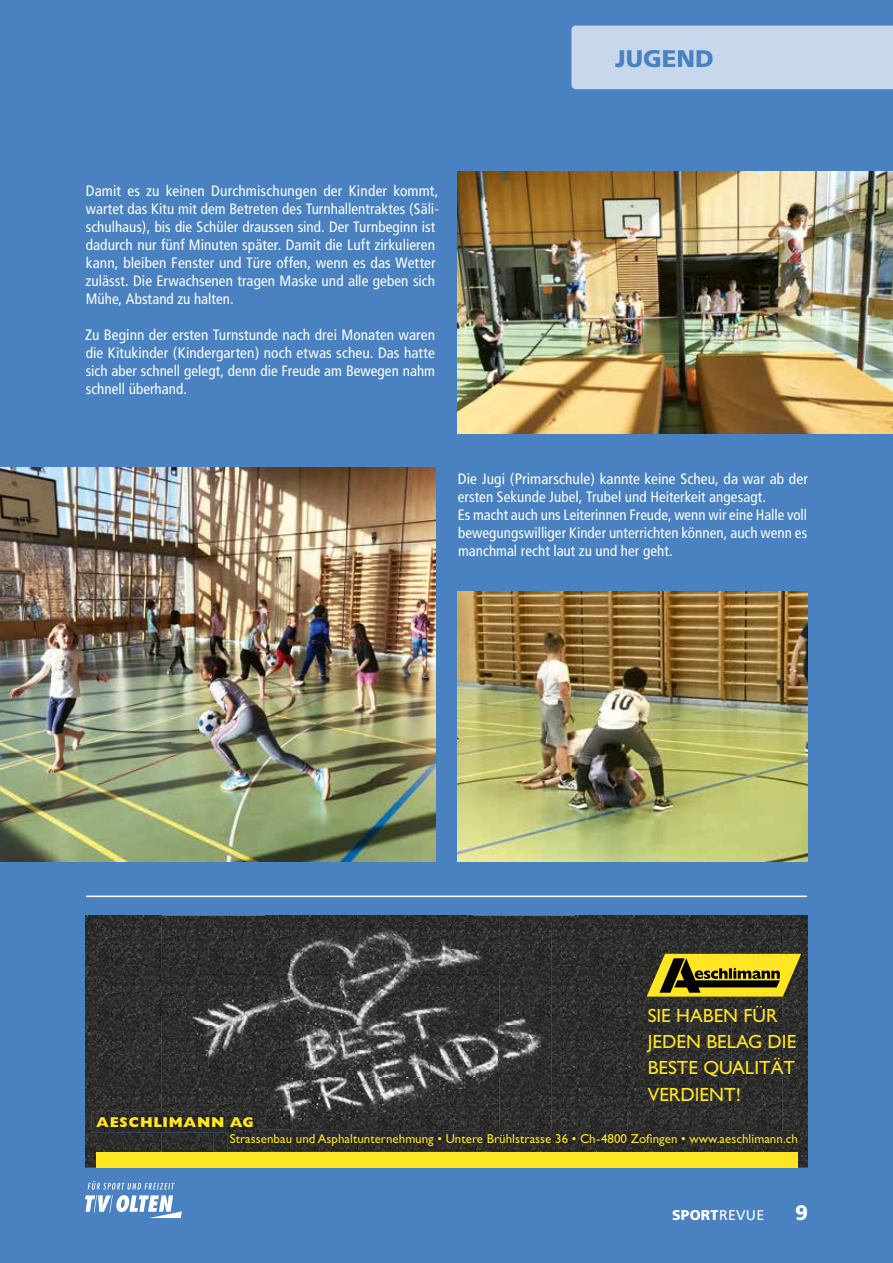
<style>
.page{position:relative;width:893px;height:1263px;background:#4a81c1}
.page>*{position:absolute;margin:0;border:0;box-sizing:border-box;transform-origin:0 0}
.t1{font:900 24px "Frutiger";color:#4a81c1}
.t2{font:900 21px "Frutiger";color:#fff}
.t3{font:19.2px/26.4px "Gill Sans";color:#ffe522}
.t4{font:condensed 15px/18px "Frutiger";letter-spacing:.005em;color:#fff}
.t5{font:14.25px "Gill Sans Extra Bold OV OBIBBC";letter-spacing:.05em;color:#ffe522}
.t6{font:900 14.1px "Frutiger";letter-spacing:.01em;color:#fff}
.t7{font:12.9px "Gill Sans";color:#ffe522}
.s1{font-weight:400}
</style>
<div class="page">
<div style="left:571px;top:26px;width:322px;height:63px;background:#c8d8ec"></div>
<svg style="left:88px;top:1181px;width:86px;height:8px"></svg>
<svg style="left:85px;top:1195px;width:97px;height:23px"></svg>
<hr style="left:87px;top:895px;width:719px;height:2px;background:#fff">
<img style="left:85px;top:916px;width:180px;height:50px">
<img style="left:265px;top:916px;width:207px;height:6px">
<img style="left:472px;top:916px;width:311px;height:50px">
<img style="left:783px;top:916px;width:25px;height:251px">
<img style="left:85px;top:966px;width:77px;height:201px">
<img style="left:162px;top:966px;width:24px;height:101px">
<img style="left:551px;top:966px;width:180px;height:151px">
<img style="left:731px;top:997px;width:52px;height:134px">
<img style="left:162px;top:1067px;width:52px;height:85px">
<img style="left:214px;top:1129px;width:310px;height:23px">
<img style="left:524px;top:1117px;width:207px;height:14px">
<img style="left:186px;top:922px;width:365px;height:207px">
<img style="left:227px;top:1131px;width:576px;height:21px">
<img style="left:92px;top:1111px;width:167px;height:21px">
<img style="left:186px;top:1111px;width:73px;height:18px">
<img style="left:227px;top:1131px;width:32px;height:1px">
<svg style="left:647px;top:954px;width:154px;height:43px;background:#9f8f19"></svg>
<div style="left:96px;top:1152px;width:701px;height:15px;background:#ffe522"></div>
<img style="left:457px;top:172px;width:436px;height:261px">
<img style="left:0;top:468px;width:436px;height:394px">
<img style="left:457px;top:592px;width:351px;height:270px">
<svg style="left:0;top:709px;width:3px;height:153px"></svg>
<h1 class="t1" style="left:615px;top:44px;width:100px">JUGEND</h1>
<p class="t4" style="left:86px;top:182px;width:355px">Damit es zu keinen Durchmischungen der Kinder kommt, wartet das Kitu mit dem Betreten des Turnhallentraktes (Säli&shy;schulhaus), bis die Schüler draussen sind. Der Turnbeginn ist dadurch nur fünf Minuten später. Damit die Luft zirkulieren kann, bleiben Fenster und Türe offen, wenn es das Wetter zulässt. Die Erwachsenen tragen Maske und alle geben sich Mühe, Abstand zu halten.</p>
<p class="t4" style="left:85px;top:326px;width:351px;text-align:justify">Zu Beginn der ersten Turnstunde nach drei Monaten waren die Kitukinder (Kindergarten) noch etwas scheu. Das hatte sich aber schnell gelegt, denn die Freude am Bewegen nahm schnell überhand.</p>
<p class="t4" style="left:458px;top:470px;width:352px">Die Jugi (Primarschule) kannte keine Scheu, da war ab der ersten Sekunde Jubel, Trubel und Heiterkeit angesagt.<br>Es macht auch uns Leiterinnen Freude, wenn wir eine Halle voll bewegungswilliger Kinder unterrichten können, auch wenn es manchmal recht laut zu und her geht.</p>
<p class="t5" style="left:96px;top:1114px;width:159px">AESCHLIMANN AG</p>
<p class="t3" style="left:648px;top:1002px;width:150px">SIE HABEN FÜR<br>JEDEN BELAG DIE<br>BESTE QUALITÄT<br>VERDIENT!</p>
<p class="t7" style="left:230px;top:1131px;width:570px">Strassenbau und Asphaltunternehmung • Untere Brühlstrasse 36 • Ch-4800 Zofingen • www.aeschlimann.ch</p>
<p class="t6" style="left:672px;top:1206px;width:94px">SPORT<span class="s1">REVUE</span></p>
<h2 class="t2" style="left:795px;top:1200px;width:14px">9</h2>
</div>
